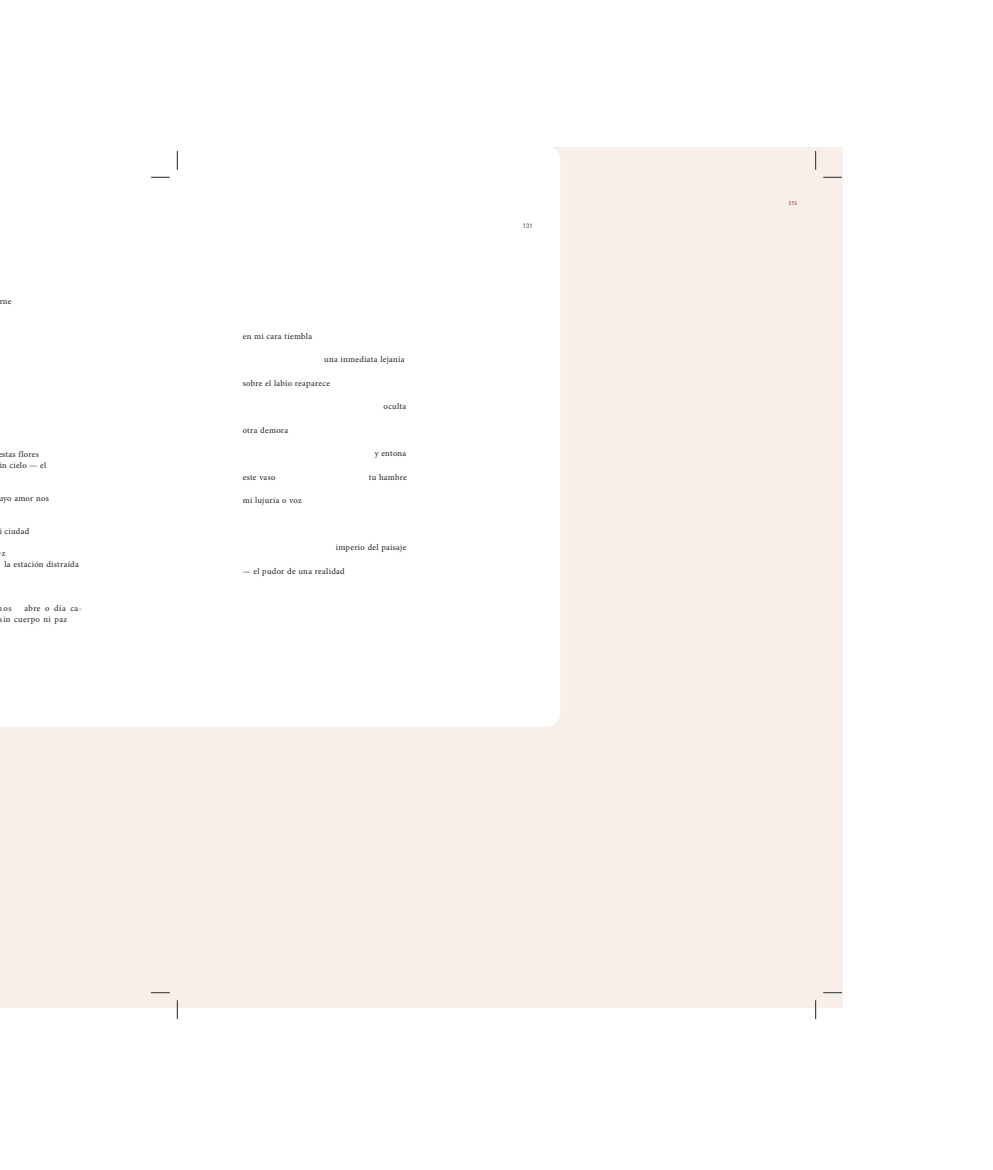
<style>
.page{position:relative;width:993px;height:1170px;background:#fff}
.page>*{position:absolute;margin:0;border:0;box-sizing:border-box;transform-origin:0 0}
.t1{font:8.62px/11px "Minion Pro";letter-spacing:.025em;color:#231f20}
.t2{font:6.25px "Minion Pro";color:#961b21}
.t3{font:6.25px "DIN Pro";color:#231f20}
</style>
<div class="page">
<div style="left:0;top:147px;width:842px;height:860px;background:#f8eeea"></div>
<div style="left:0;top:147px;width:560px;height:579px;background:#fff"></div>
<svg style="left:151px;top:176px;width:19px;height:2px"></svg>
<svg style="left:823px;top:176px;width:18px;height:2px"></svg>
<svg style="left:151px;top:992px;width:19px;height:1px"></svg>
<svg style="left:823px;top:992px;width:18px;height:1px"></svg>
<svg style="left:176px;top:151px;width:2px;height:19px"></svg>
<svg style="left:176px;top:1000px;width:2px;height:18px"></svg>
<svg style="left:815px;top:151px;width:1px;height:19px"></svg>
<svg style="left:814px;top:1000px;width:2px;height:18px"></svg>
<p class="t1" style="left:-1px;top:296px;width:14px">rne</p>
<p class="t1" style="left:-2px;top:450px;width:50px">estas flores in cielo — el</p>
<p class="t1" style="left:-2px;top:493px;width:52px">uyo amor nos</p>
<p class="t1" style="left:0;top:526px;width:31px">i ciudad</p>
<p class="t1" style="left:2px;top:548px;width:78px">z<br>la estación distraída</p>
<p class="t1" style="left:3px;top:603px;width:10px">os</p>
<p class="t1" style="left:0;top:603px;width:83px;text-indent:24px">abre o día ca&shy;sin cuerpo ni paz</p>
<p class="t1" style="left:243px;top:331px;width:71px">en mi cara tiembla</p>
<p class="t1" style="left:324px;top:355px;width:82px">una inmediata lejanía</p>
<p class="t1" style="left:243px;top:378px;width:89px">sobre el labio reaparece</p>
<p class="t1" style="left:383px;top:401px;width:24px">oculta</p>
<p class="t1" style="left:243px;top:425px;width:47px">otra demora</p>
<p class="t1" style="left:374px;top:448px;width:33px">y entona</p>
<p class="t1" style="left:243px;top:472px;width:34px">este vaso</p>
<p class="t1" style="left:369px;top:472px;width:39px">tu hambre</p>
<p class="t1" style="left:243px;top:495px;width:61px">mi lujuria o voz</p>
<p class="t1" style="left:335px;top:542px;width:72px">imperio del paisaje</p>
<p class="t1" style="left:243px;top:566px;width:104px">— el pudor de una realidad</p>
<p class="t3" style="left:523px;top:222px;width:11px">131</p>
<p class="t2" style="left:788px;top:201px;width:10px">151</p>
</div>
